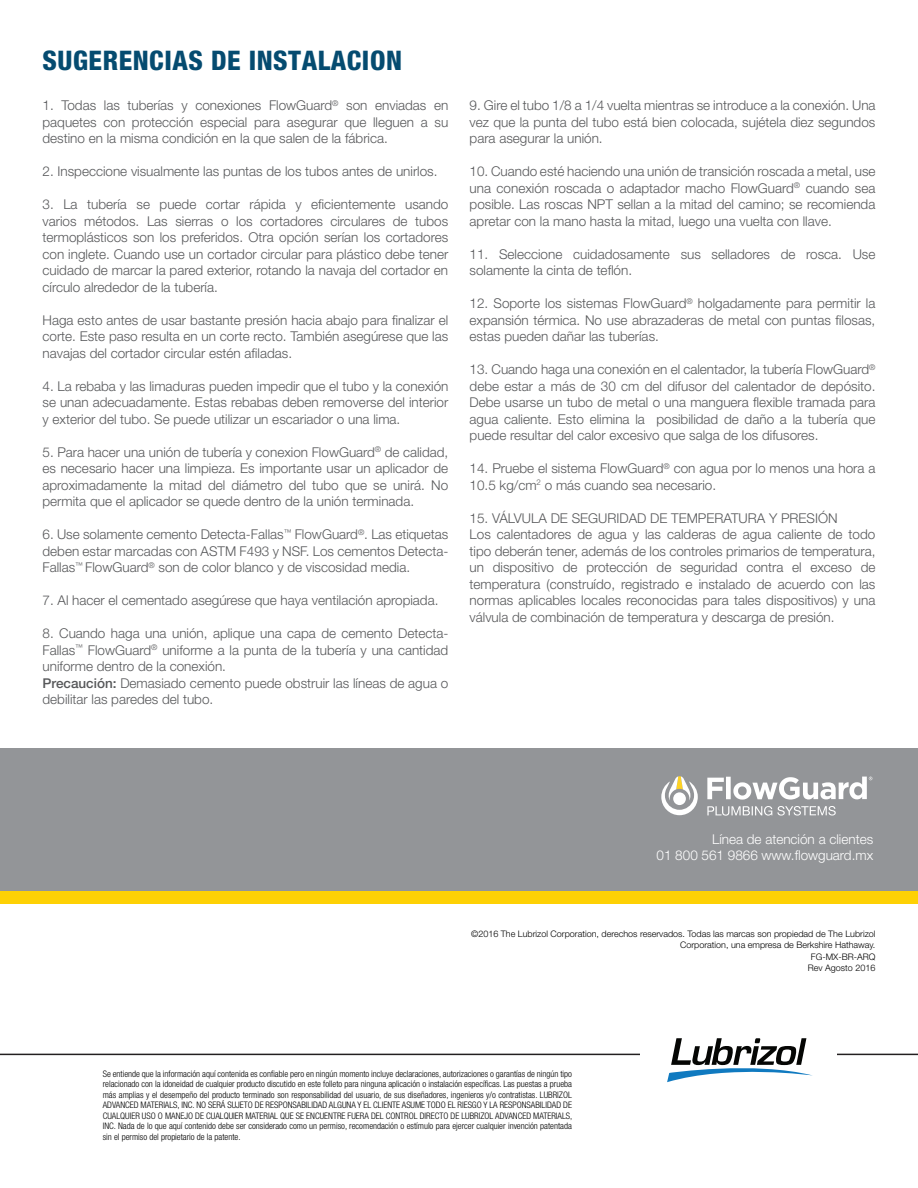
<style>
.page{position:relative;width:918px;height:1188px;background:#fff}
.page>*{position:absolute;margin:0;border:0;box-sizing:border-box;transform-origin:0 0}
.t1{font:800 condensed 27px "Helvetica Neue LT Std";letter-spacing:.02em;color:#054b70}
.t2{font:300 13.5px/16.5px "Helvetica Neue LT Std";color:#57585a;text-align:justify}
.t3{font:300 13.5px/16.2px "Helvetica Neue LT Std";color:#fff;text-align:right}
.t4{font:300 condensed 9px/10.5px "Helvetica Neue LT Std";color:#000;text-align:justify}
.t5{font:300 9px/11.2px "Helvetica Neue LT Std";color:#000;text-align:right}
.s1{font-weight:500}
</style>
<div class="page">
<div style="left:0;top:891px;width:918px;height:13px;background:#fed105"></div>
<div style="left:0;top:748px;width:918px;height:143px;background:#939598"></div>
<hr style="left:0;top:1054px;width:918px;height:1px;background:#231f20">
<div style="left:641px;top:1026px;width:196px;height:64px;background:#fff"></div>
<svg style="left:667px;top:1038px;width:146px;height:44px"></svg>
<svg style="left:661px;top:776px;width:37px;height:39px"></svg>
<svg style="left:707px;top:778px;width:17px;height:21px"></svg>
<div style="left:726px;top:777px;width:5px;height:22px;background:#fff"></div>
<svg style="left:707px;top:806px;width:129px;height:10px"></svg>
<svg style="left:733px;top:777px;width:139px;height:23px"></svg>
<h1 class="t1" style="left:43px;top:44px;width:361px">SUGERENCIAS DE INSTALACION</h1>
<p class="t2" style="left:43px;top:97px;width:407px">1. Todas las tuberías y conexiones FlowGuard<sup>®</sup> son enviadas en paquetes con protección especial para asegurar que lleguen a su destino en la misma condición en la que salen de la fábrica.</p>
<p class="t2" style="left:43px;top:163px;width:397px">2. Inspeccione visualmente las puntas de los tubos antes de unirlos.</p>
<p class="t2" style="left:43px;top:196px;width:407px">3. La tubería se puede cortar rápida y eficientemente usando varios métodos. Las sierras o los cortadores circulares de tubos termoplásticos son los preferidos. Otra opción serían los cortadores con inglete. Cuando use un cortador circular para plástico debe tener cuidado de marcar la pared exterior, rotando la navaja del cortador en círculo alrededor de la tubería.</p>
<p class="t2" style="left:43px;top:312px;width:407px">Haga esto antes de usar bastante presión hacia abajo para finalizar el corte. Este paso resulta en un corte recto. También asegúrese que las navajas del cortador circular estén afiladas.</p>
<p class="t2" style="left:43px;top:378px;width:407px">4. La rebaba y las limaduras pueden impedir que el tubo y la conexión se unan adecuadamente. Estas rebabas deben removerse del interior y exterior del tubo. Se puede utilizar un escariador o una lima.</p>
<p class="t2" style="left:43px;top:444px;width:407px">5. Para hacer una unión de tubería y conexion FlowGuard<sup>®</sup> de calidad, es necesario hacer una limpieza. Es importante usar un aplicador de aproximadamente la mitad del diámetro del tubo que se unirá. No permita que el aplicador se quede dentro de la unión terminada.</p>
<p class="t2" style="left:43px;top:526px;width:407px">6. Use solamente cemento Detecta-Fallas<sup>™</sup> FlowGuard<sup>®</sup>. Las etiquetas deben estar marcadas con ASTM F493 y NSF. Los cementos Detecta-Fallas<sup>™</sup> FlowGuard<sup>®</sup> son de color blanco y de viscosidad media.</p>
<p class="t2" style="left:43px;top:592px;width:397px">7. Al hacer el cementado asegúrese que haya ventilación apropiada.</p>
<p class="t2" style="left:43px;top:625px;width:407px;text-align:left">8. Cuando haga una unión, aplique una capa de cemento Detecta-Fallas<sup>™</sup> FlowGuard<sup>®</sup> uniforme a la punta de la tubería y una cantidad uniforme dentro de la conexión.<br><span class="s1">Precaución:</span> Demasiado cemento puede obstruir las líneas de agua o debilitar las paredes del tubo.</p>
<p class="t2" style="left:470px;top:97px;width:407px">9. Gire el tubo 1/8 a 1/4 vuelta mientras se introduce a la conexión. Una vez que la punta del tubo está bien colocada, sujétela diez segundos para asegurar la unión.</p>
<p class="t2" style="left:470px;top:163px;width:407px">10. Cuando esté haciendo una unión de transición roscada a metal, use una conexión roscada o adaptador macho FlowGuard<sup>®</sup> cuando sea posible. Las roscas NPT sellan a la mitad del camino; se recomienda apretar con la mano hasta la mitad, luego una vuelta con llave.</p>
<p class="t2" style="left:470px;top:246px;width:407px">11. Seleccione cuidadosamente sus selladores de rosca. Use solamente la cinta de teflón.</p>
<p class="t2" style="left:470px;top:295px;width:407px">12. Soporte los sistemas FlowGuard<sup>®</sup> holgadamente para permitir la expansión térmica. No use abrazaderas de metal con puntas filosas, estas pueden dañar las tuberías.</p>
<p class="t2" style="left:470px;top:361px;width:407px">13. Cuando haga una conexión en el calentador, la tubería FlowGuard<sup>® </sup>debe estar a más de 30 cm del difusor del calentador de depósito.<br>Debe usarse un tubo de metal o una manguera flexible tramada para agua caliente. Esto elimina la posibilidad de daño a la tubería que puede resultar del calor excesivo que salga de los difusores.</p>
<p class="t2" style="left:470px;top:460px;width:407px">14. Pruebe el sistema FlowGuard<sup>®</sup> con agua por lo menos una hora a<br>10.5 kg/cm<sup>2</sup> o más cuando sea necesario.</p>
<p class="t2" style="left:470px;top:510px;width:407px;text-align:left">15. VÁLVULA DE SEGURIDAD DE TEMPERATURA Y PRESIÓN<br>Los calentadores de agua y las calderas de agua caliente de todo tipo deberán tener, además de los controles primarios de temperatura, un dispositivo de protección de seguridad contra el exceso de temperatura (construído, registrado e instalado de acuerdo con las normas aplicables locales reconocidas para tales dispositivos) y una válvula de combinación de temperatura y descarga de presión.</p>
<p class="t3" style="left:657px;top:830px;width:218px">Línea de atención a clientes<br>01 800 561 9866 www.flowguard.mx</p>
<p class="t5" style="left:471px;top:928px;width:406px">©2016 The Lubrizol Corporation, derechos reservados. Todas las marcas son propiedad de The Lubrizol Corporation, una empresa de Berkshire Hathaway.<br>FG-MX-BR-ARQ<br>Rev Agosto 2016</p>
<p class="t4" style="left:103px;top:1068px;width:471px">Se entiende que la información aquí contenida es confiable pero en ningún momento incluye declaraciones, autorizaciones o garantías de ningún tipo relacionado con la idoneidad de cualquier producto discutido en este folleto para ninguna aplicación o instalación específicas. Las puestas a prueba más amplias y el desempeño del producto terminado son responsabilidad del usuario, de sus diseñadores, ingenieros y/o contratistas. LUBRIZOL ADVANCED MATERIALS, INC. NO SERÁ SUJETO DE RESPONSABILIDAD ALGUNA Y EL CLIENTE ASUME TODO EL RIESGO Y LA RESPONSABILIDAD DE CUALQUIER USO O MANEJO DE CUALQUIER MATERIAL QUE SE ENCUENTRE FUERA DEL CONTROL DIRECTO DE LUBRIZOL ADVANCED MATERIALS, INC. Nada de lo que aquí contenido debe ser considerado como un permiso, recomendación o estímulo para ejercer cualquier invención patentada sin el permiso del propietario de la patente.</p>
</div>
